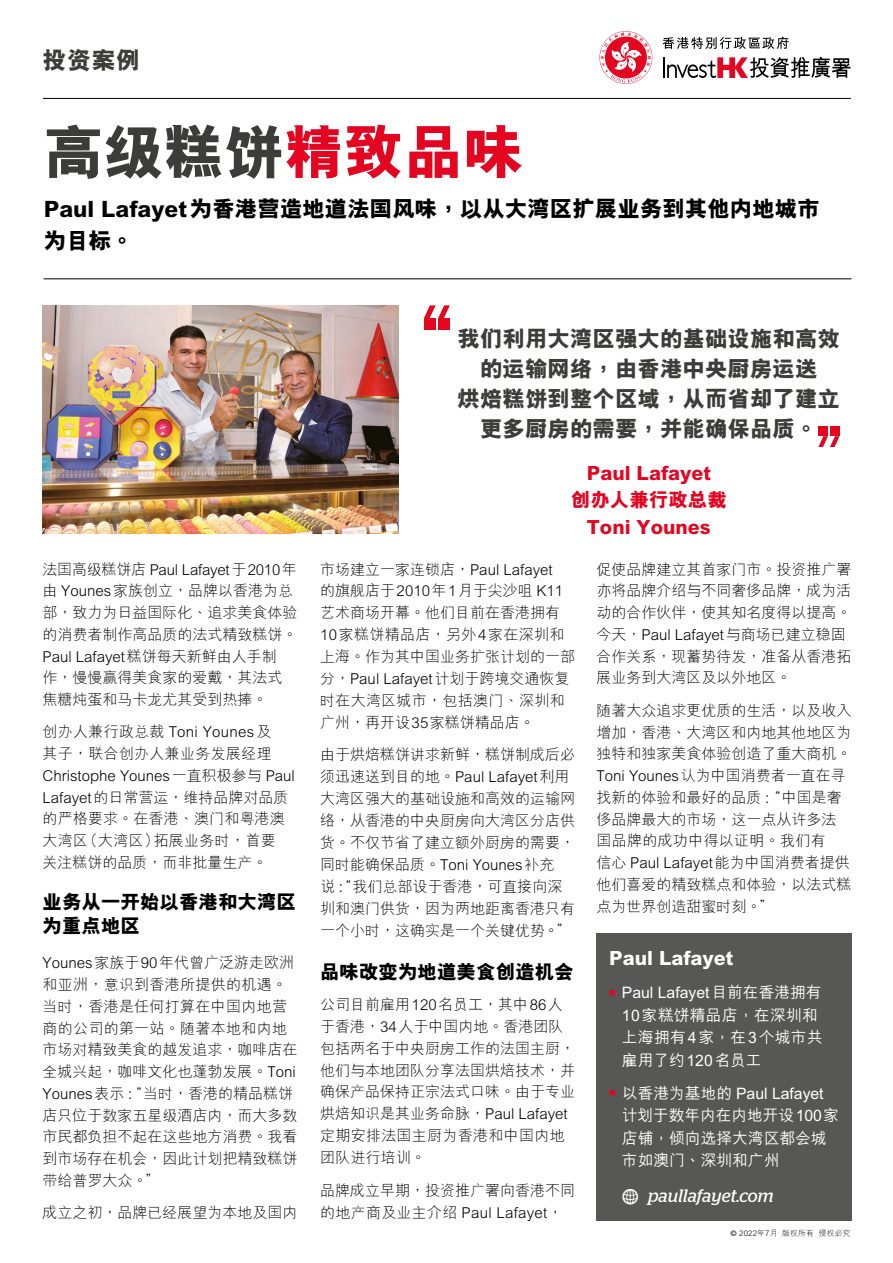
<style>
.page{position:relative;width:893px;height:1263px;background:#fff}
.page>*{position:absolute;margin:0;border:0;box-sizing:border-box;transform-origin:0 0}
.Headline-tc{font:800 60px "M Hei HKS";color:#3c3c3b}
.t1{font:800 24px "M Hei HKS";color:#3c3c3b}
.Quote-tc{font:800 22.5px/30px "M Hei HKS";color:#3c3c3b;text-align:center}
.Intro-tc{font:800 22.5px/31.5px "M Hei HKS";color:#000}
.Sub-head-tc{font:800 19.5px/24px "M Hei HKS";color:#000}
.Quote_name-tc{font:800 19.5px "M Hei HKS";color:#e40521}
.Fast_Facts-Company-t{font:800 19.5px "M Hei HKS";color:#fff}
.Fast_Facts-URL{font:italic 18px "Stag";color:#fff}
.Fast_Facts-Contents{font:500 15.75px/22.5px "M Hei HKS";color:#fff}
.Fast_Facts-Contents-2{font:500 15.75px/22.5px "M Hei HKS";letter-spacing:.02em;color:#fff}
.Body_10_15-Chi{font:300 15px/21.8px "M Hei HKS";color:#000}
.Body_10_15-Chi-2{font:300 15px/21.9px "M Hei HKS";letter-spacing:.02em;color:#000}
.t2{font:300 7.8px "M Hei HKS";letter-spacing:.02em;color:#000}
.s1{color:#e40521}
.s2{font-family:"Modern Pictograms";font-style:normal;font-size:24px}
.s3{font-family:"Frutiger LT Std"}
</style>
<div class="page">
<svg style="left:662px;top:37px;width:127px;height:12px"></svg>
<svg style="left:600px;top:32px;width:51px;height:51px"></svg>
<hr style="left:663px;top:57px;width:2px;height:21px;background:#000">
<svg style="left:667px;top:57px;width:183px;height:21px"></svg>
<hr style="left:43px;top:98px;width:808px;height:1px;background:#000">
<hr style="left:44px;top:278px;width:807px;height:1px;background:#000">
<div style="left:596px;top:933px;width:256px;height:287px;background:#575756"></div>
<div style="left:830px;top:426px;width:9px;height:10px;background:#e40521"></div>
<div style="left:818px;top:426px;width:10px;height:10px;background:#e40521"></div>
<svg style="left:818px;top:436px;width:21px;height:11px"></svg>
<div style="left:424px;top:318px;width:12px;height:12px;background:#e40521"></div>
<div style="left:438px;top:318px;width:12px;height:12px;background:#e40521"></div>
<svg style="left:424px;top:305px;width:26px;height:13px"></svg>
<img style="left:43px;top:305px;width:355px;height:228px">
<h2 class="t1" style="left:43px;top:44px;width:99px">投資案例</h2>
<p class="Headline-tc" style="left:44px;top:112px;width:481px">高級糕餅<span class="s1">精緻品味</span></p>
<p class="Intro-tc" style="left:44px;top:194px;width:778px">Paul Lafayet為香港營造地道法國風味，以從大灣區擴展業務到其他內地城市為目標。</p>
<p class="Quote-tc" style="left:458px;top:324px;width:384px">我們利用大灣區強大的基礎設施和高效的運輸網絡，由香港中央廚房運送<br>烘焙糕餅到整個區域，從而省卻了建立更多廚房的需要，並能確保品質。</p>
<p class="Body_10_15-Chi" style="left:43px;top:558px;width:257px">法國高級糕餅店 Paul Lafayet於2010年由 Younes家族創立，品牌以香港為總部，致力為日益國際化、追求美食體驗的消費者製作高品質的法式精緻糕餅。<br>Paul Lafayet糕餅每天新鮮由人手製<br>作，慢慢贏得美食家的愛戴，其法式焦糖燉蛋和馬卡龍尤其受到熱捧。</p>
<p class="Body_10_15-Chi" style="left:43px;top:720px;width:254px">創辦人兼行政總裁 Toni Younes及<br>其子，聯合創辦人兼業務發展經理<br>Christophe Younes一直積極參與 Paul<br>Lafayet的日常營運，維持品牌對品質的嚴格要求。在香港、澳門和粵港澳大灣區（大灣區）拓展業務時，首要<br>關注糕餅的品質，而非批量生產。</p>
<p class="Sub-head-tc" style="left:43px;top:890px;width:255px">業務從一開始以香港和大灣區為重點地區</p>
<p class="Body_10_15-Chi" style="left:43px;top:951px;width:257px">Younes家族於90年代曾廣泛遊走歐洲和亞洲，意識到香港所提供的機遇。當時，香港是任何打算在中國內地營商的公司的第一站。隨著本地和內地市場對精緻美食的越發追求，咖啡店在全城興起，咖啡文化也蓬勃發展。Toni<br>Younes表示 :“當時，香港的精品糕餅店只位於數家五星級酒店內，而大多數市民都負擔不起在這些地方消費。我看到市場存在機會，因此計劃把精緻糕餅帶給普羅大眾。”</p>
<p class="Body_10_15-Chi" style="left:43px;top:1201px;width:257px">成立之初，品牌已經展望為本地及國內</p>
<p class="Quote_name-tc" style="left:587px;top:460px;width:126px">Paul Lafayet</p>
<p class="Quote_name-tc" style="left:571px;top:486px;width:157px">創辦人兼行政總裁</p>
<p class="Quote_name-tc" style="left:587px;top:513px;width:125px">Toni Younes</p>
<p class="Body_10_15-Chi" style="left:320px;top:557px;width:256px">市場建立一家連鎖店，Paul Lafayet<br>的旗艦店於2010年1月於尖沙咀 K11藝術商場開幕。他們目前在香港擁有<br>10家糕餅精品店，另外4家在深圳和上海。作為其中國業務擴張計劃的一部分，Paul Lafayet計劃於跨境交通恢復時在大灣區城市，包括澳門、深圳和廣州，再開設35家糕餅精品店。</p>
<p class="Body_10_15-Chi" style="left:320px;top:743px;width:256px">由於烘焙糕餅講求新鮮，糕餅製成後必須迅速送到目的地。Paul Lafayet利用大灣區強大的基礎設施和高效的運輸網絡，從香港的中央廚房向大灣區分店供貨。不僅節省了建立額外廚房的需要，同時能確保品質。Toni Younes補充<br>說 :“我們總部設於香港，可直接向深圳和澳門供貨，因為兩地距離香港只有一個小時，這確實是一個關鍵優勢。”</p>
<p class="Sub-head-tc" style="left:320px;top:959px;width:255px">品味改變為地道美食創造機會</p>
<p class="Body_10_15-Chi" style="left:320px;top:993px;width:256px">公司目前僱用120名員工，其中86人於香港，34人於中國內地。香港團隊包括兩名於中央廚房工作的法國主廚，他們與本地團隊分享法國烘焙技術，並確保產品保持正宗法式口味。由於專業烘焙知識是其業務命脈，Paul Lafayet定期安排法國主廚為香港和中國內地團隊進行培訓。</p>
<p class="Body_10_15-Chi-2" style="left:320px;top:1178px;width:256px">品牌成立早期，投資推廣署向香港不同的地產商及業主介紹 Paul Lafayet，</p>
<p class="Body_10_15-Chi" style="left:596px;top:558px;width:257px">促使品牌建立其首家門市。投資推廣署亦將品牌介紹與不同奢侈品牌，成為活動的合作伙伴，使其知名度得以提高。今天，Paul Lafayet與商場已建立穩固合作關係，現蓄勢待發，準備從香港拓展業務到大灣區及以外地區。</p>
<p class="Body_10_15-Chi" style="left:596px;top:699px;width:257px">隨著大眾追求更優質的生活，以及收入增加，香港、大灣區和內地其他地區為獨特和獨家美食體驗創造了重大商機。<br>Toni Younes認為中國消費者一直在尋找新的體驗和最好的品質 :“中國是奢侈品牌最大的市場，這一點從許多法國品牌的成功中得以證明。我們有<br>信心 Paul Lafayet能為中國消費者提供他們喜愛的精緻糕點和體驗，以法式糕點為世界創造甜蜜時刻。”</p>
<p class="Fast_Facts-Company-t" style="left:609px;top:945px;width:126px">Paul Lafayet</p>
<p class="Fast_Facts-Contents-2" style="left:622px;top:980px;width:202px;text-indent:-13px"><sup>■</sup> Paul Lafayet目前在香港擁有<br>10家糕餅精品店，在深圳和上海擁有4家，在3個城市共僱用了約120名員工</p>
<p class="Fast_Facts-Contents" style="left:622px;top:1081px;width:218px;text-indent:-13px"><sup>■</sup> 以香港為基地的 Paul Lafayet計劃於數年內在內地開設100家店鋪，傾向選擇大灣區都會城市如澳門、深圳和廣州</p>
<p class="Fast_Facts-URL" style="left:621px;top:1185px;width:154px"><span class="s2">w</span> paullafayet.com</p>
<p class="t2" style="left:731px;top:1227px;width:121px"><span class="s3">©</span> 2022年7月 版權所有 侵權必究</p>
</div>
